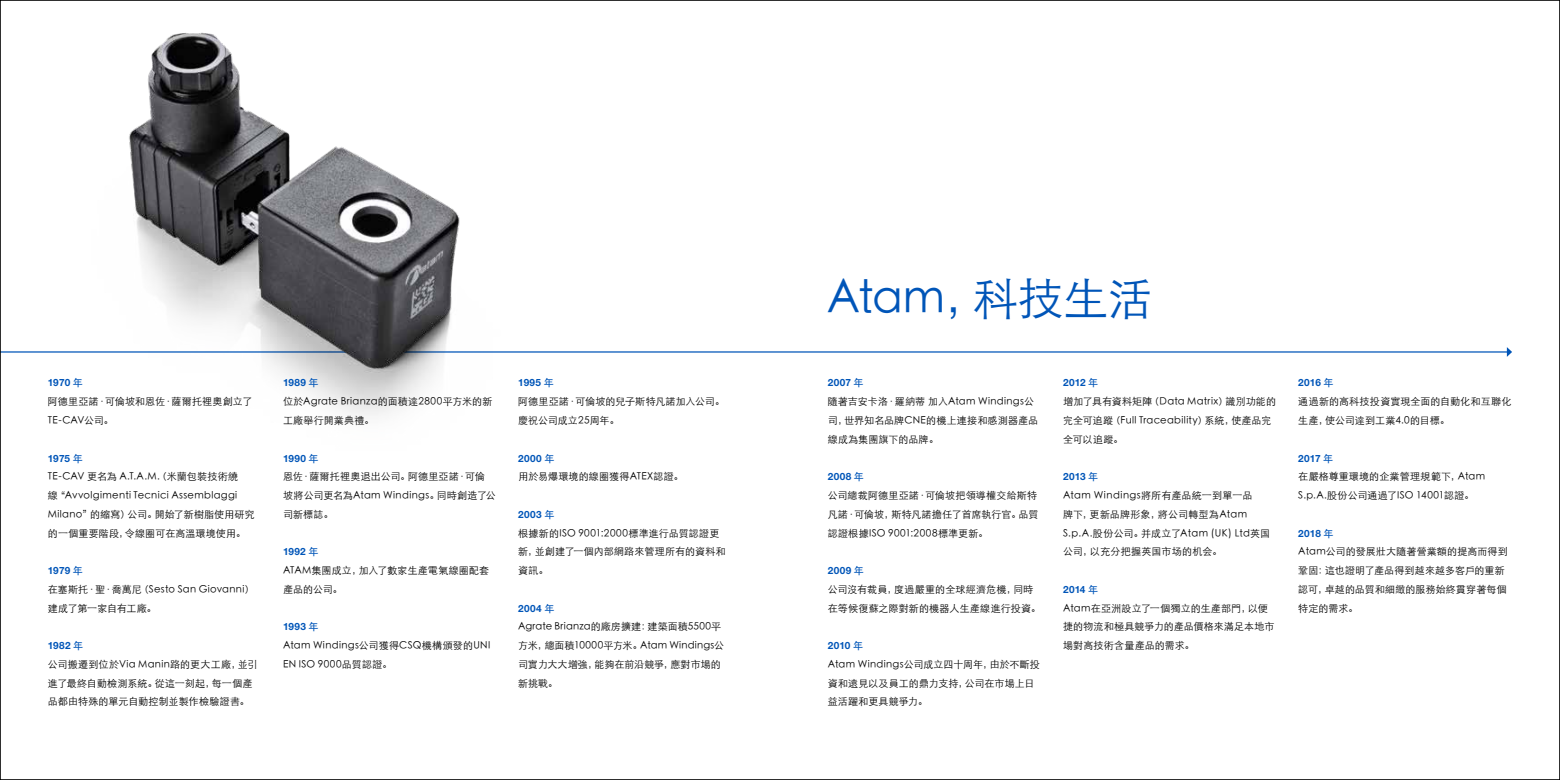
<style>
.page{position:relative;width:1560px;height:780px;background:#fff}
.page>*{position:absolute;margin:0;border:0;box-sizing:border-box;transform-origin:0 0}
.t1{font:300 45px "ST Heiti SC";letter-spacing:-.01em;color:#0055b8}
.t2{font:300 10px/18.8px "ST Heiti SC";letter-spacing:.015em;color:#000}
.t3{font:700 10px "Helvetica Neue LT Std";letter-spacing:.035em;color:#0055b8}
.s1{font-family:"ST Heiti SC";font-weight:500}
</style>
<div class="page">
<hr style="left:0;top:351px;width:1507px;height:1px;background:#0055b8">
<svg style="left:1506px;top:347px;width:5px;height:10px"></svg>
<img style="left:92px;top:32px;width:548px;height:384px">
<p class="t3" style="left:48px;top:376px;width:36px">1970 <span class="s1">年</span></p>
<p class="t2" style="left:48px;top:391px;width:206px">阿德里亞諾·可倫坡和恩佐·薩爾托裡奧創立了<br>TE-CAV公司。</p>
<p class="t3" style="left:48px;top:451px;width:36px">1975 <span class="s1">年</span></p>
<p class="t2" style="left:48px;top:466px;width:208px">TE-CAV 更名為 A.T.A.M.（米蘭包裝技術繞線“Avvolgimenti Tecnici Assemblaggi<br>Milano”的縮寫）公司。開始了新樹脂使用研究的一個重要階段，令線圈可在高溫環境使用。</p>
<p class="t3" style="left:48px;top:564px;width:37px">1979 <span class="s1">年</span></p>
<p class="t2" style="left:48px;top:578px;width:208px">在塞斯托·聖·喬萬尼（Sesto San Giovanni）建成了第一家自有工廠。</p>
<p class="t3" style="left:48px;top:639px;width:37px">1982 <span class="s1">年</span></p>
<p class="t2" style="left:48px;top:653px;width:211px">公司搬遷到位於Via Manin路的更大工廠，並引進了最終自動檢測系統。從這一刻起，每一個產品都由特殊的單元自動控制並製作檢驗證書。</p>
<p class="t3" style="left:283px;top:376px;width:37px">1989 <span class="s1">年</span></p>
<p class="t2" style="left:283px;top:391px;width:211px">位於Agrate Brianza的面積達2800平方米的新工廠舉行開業典禮。</p>
<p class="t3" style="left:283px;top:451px;width:37px">1990 <span class="s1">年</span></p>
<p class="t2" style="left:283px;top:466px;width:214px">恩佐·薩爾托裡奧退出公司。阿德里亞諾·可倫坡將公司更名為Atam Windings。同時創造了公司新標誌。</p>
<p class="t3" style="left:283px;top:545px;width:37px">1992 <span class="s1">年</span></p>
<p class="t2" style="left:283px;top:560px;width:208px">ATAM集團成立，加入了數家生產電氣線圈配套產品的公司。</p>
<p class="t3" style="left:283px;top:620px;width:37px">1993 <span class="s1">年</span></p>
<p class="t2" style="left:283px;top:635px;width:209px">Atam Windings公司獲得CSQ機構頒發的UNI<br>EN ISO 9000品質認證。</p>
<p class="t3" style="left:518px;top:376px;width:37px">1995 <span class="s1">年</span></p>
<p class="t2" style="left:518px;top:391px;width:208px">阿德里亞諾·可倫坡的兒子斯特凡諾加入公司。慶祝公司成立25周年。</p>
<p class="t3" style="left:518px;top:451px;width:38px">2000 <span class="s1">年</span></p>
<p class="t2" style="left:518px;top:466px;width:167px">用於易爆環境的線圈獲得ATEX認證。</p>
<p class="t3" style="left:518px;top:508px;width:38px">2003 <span class="s1">年</span></p>
<p class="t2" style="left:518px;top:522px;width:209px">根據新的ISO 9001:2000標準進行品質認證更新，並創建了一個內部網路來管理所有的資料和資訊。</p>
<p class="t3" style="left:518px;top:601px;width:38px">2004 <span class="s1">年</span></p>
<p class="t2" style="left:518px;top:616px;width:207px">Agrate Brianza的廠房擴建：建築面積5500平方米，總面積10000平方米。Atam Windings公司實力大大增強，能夠在前沿競爭，應對市場的新挑戰。</p>
<h1 class="t1" style="left:826px;top:260px;width:327px">Atam，科技生活</h1>
<p class="t3" style="left:827px;top:376px;width:37px">2007 <span class="s1">年</span></p>
<p class="t2" style="left:827px;top:391px;width:212px">隨著吉安卡洛·羅納蒂 加入Atam Windings公司，世界知名品牌CNE的機上連接和感測器產品線成為集團旗下的品牌。</p>
<p class="t3" style="left:827px;top:470px;width:38px">2008 <span class="s1">年</span></p>
<p class="t2" style="left:827px;top:485px;width:212px">公司總裁阿德里亞諾·可倫坡把領導權交給斯特凡諾·可倫坡，斯特凡諾擔任了首席執行官。品質認證根據ISO 9001:2008標準更新。</p>
<p class="t3" style="left:827px;top:564px;width:38px">2009 <span class="s1">年</span></p>
<p class="t2" style="left:827px;top:578px;width:214px">公司沒有裁員，度過嚴重的全球經濟危機，同時在等候復蘇之際對新的機器人生產線進行投資。</p>
<p class="t3" style="left:827px;top:639px;width:37px">2010 <span class="s1">年</span></p>
<p class="t2" style="left:827px;top:653px;width:213px">Atam Windings公司成立四十周年，由於不斷投資和遠見以及員工的鼎力支持，公司在市場上日益活躍和更具競爭力。</p>
<p class="t3" style="left:1062px;top:376px;width:37px">2012 <span class="s1">年</span></p>
<p class="t2" style="left:1062px;top:391px;width:214px">增加了具有資料矩陣（Data Matrix）識別功能的完全可追蹤（Full Traceability）系統，使產品完全可以追蹤。</p>
<p class="t3" style="left:1062px;top:470px;width:37px">2013 <span class="s1">年</span></p>
<p class="t2" style="left:1062px;top:485px;width:209px">Atam Windings將所有產品統一到單一品<br>牌下，更新品牌形象，將公司轉型為Atam<br>S.p.A.股份公司。并成立了Atam (UK) Ltd英国公司，以充分把握英国市场的机会。</p>
<p class="t3" style="left:1062px;top:583px;width:37px">2014 <span class="s1">年</span></p>
<p class="t2" style="left:1062px;top:597px;width:213px">Atam在亞洲設立了一個獨立的生產部門，以便捷的物流和極具競爭力的產品價格來滿足本地市場對高技術含量產品的需求。</p>
<p class="t3" style="left:1298px;top:376px;width:37px">2016 <span class="s1">年</span></p>
<p class="t2" style="left:1298px;top:391px;width:214px">通過新的高科技投資實現全面的自動化和互聯化生產，使公司達到工業4.0的目標。</p>
<p class="t3" style="left:1298px;top:451px;width:36px">2017 <span class="s1">年</span></p>
<p class="t2" style="left:1298px;top:466px;width:188px">在嚴格尊重環境的企業管理規範下，Atam<br>S.p.A.股份公司通過了ISO 14001認證。</p>
<p class="t3" style="left:1298px;top:526px;width:37px">2018 <span class="s1">年</span></p>
<p class="t2" style="left:1298px;top:541px;width:211px">Atam公司的發展壯大隨著營業額的提高而得到鞏固：這也證明了產品得到越來越多客戶的重新認可，卓越的品質和細緻的服務始終貫穿著每個特定的需求。</p>
</div>
